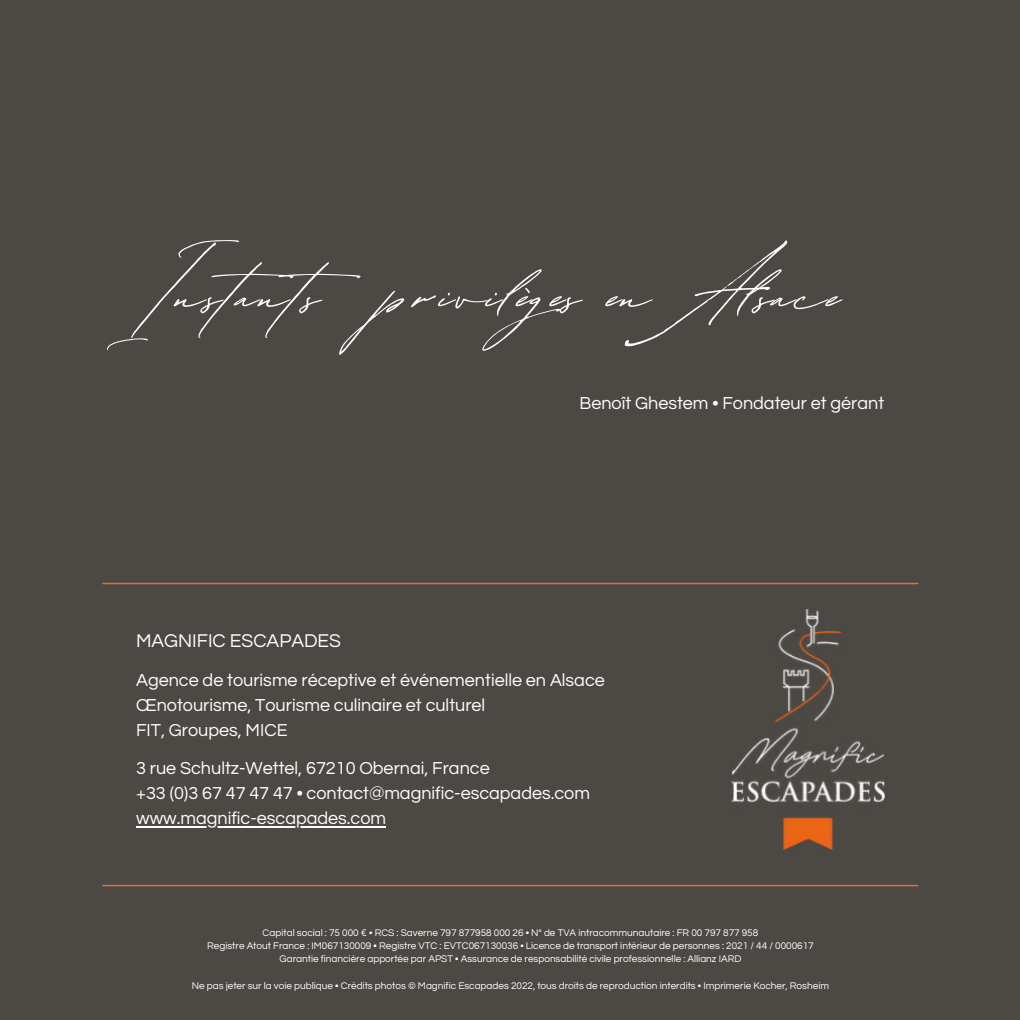
<style>
.page{position:relative;width:1020px;height:1020px;background:#4c4945}
.page>*{position:absolute;margin:0;border:0;box-sizing:border-box;transform-origin:0 0}
.t1{font:150px "Buongiorno Rastellino Cyr Script";letter-spacing:.015em;color:#fff}
.t2{font:19.2px "Questrial";color:#fff}
.t3{font:18px/25px "Questrial";color:#fff}
.t4{font:10px/13.4px "Questrial";color:#fff;text-align:center}
</style>
<div class="page">
<hr style="left:136px;top:826px;width:250px;height:2px;background:#fff">
<hr style="left:103px;top:583px;width:815px;height:1px;background:#e56d37">
<hr style="left:103px;top:885px;width:815px;height:1px;background:#e56d37">
<img style="left:732px;top:609px;width:153px;height:240px">
<h1 class="t1" style="left:92px;top:218px;width:751px">Instants privilèges enAlsace</h1>
<h3 class="t3" style="left:579px;top:391px;width:306px">Benoît Ghestem • Fondateur et gérant</h3>
<h2 class="t2" style="left:136px;top:632px;width:207px">MAGNIFIC ESCAPADES</h2>
<h3 class="t3" style="left:136px;top:668px;width:470px">Agence de tourisme réceptive et événementielle en Alsace<br>Snotourisme, Tourisme culinaire et culturel<br>FIT, Groupes, MICE</h3>
<h3 class="t3" style="left:136px;top:756px;width:455px">3 rue Schultz-Wettel, 67210 Obernai, France<br>+33 (0)3 67 47 47 47 • contact@magnific-escapades.com www.magnific-escapades.com</h3>
<p class="t4" style="left:207px;top:926px;width:608px">Capital social : 75 000 € • RCS : Saverne 797 877958 000 26 • N° de TVA intracommunautaire : FR 00 797 877 958<br>Registre Atout France : IM067130009 • Registre VTC : EVTC067130036 • Licence de transport intérieur de personnes : 2021 / 44 / 0000617<br>Garantie financière apportée par APST • Assurance de responsabilité civile professionnelle : Allianz IARD</p>
<p class="t4" style="left:192px;top:979px;width:639px">Ne pas jeter sur la voie publique • Crédits photos © Magnific Escapades 2022, tous droits de reproduction interdits • Imprimerie Kocher, Rosheim</p>
</div>
